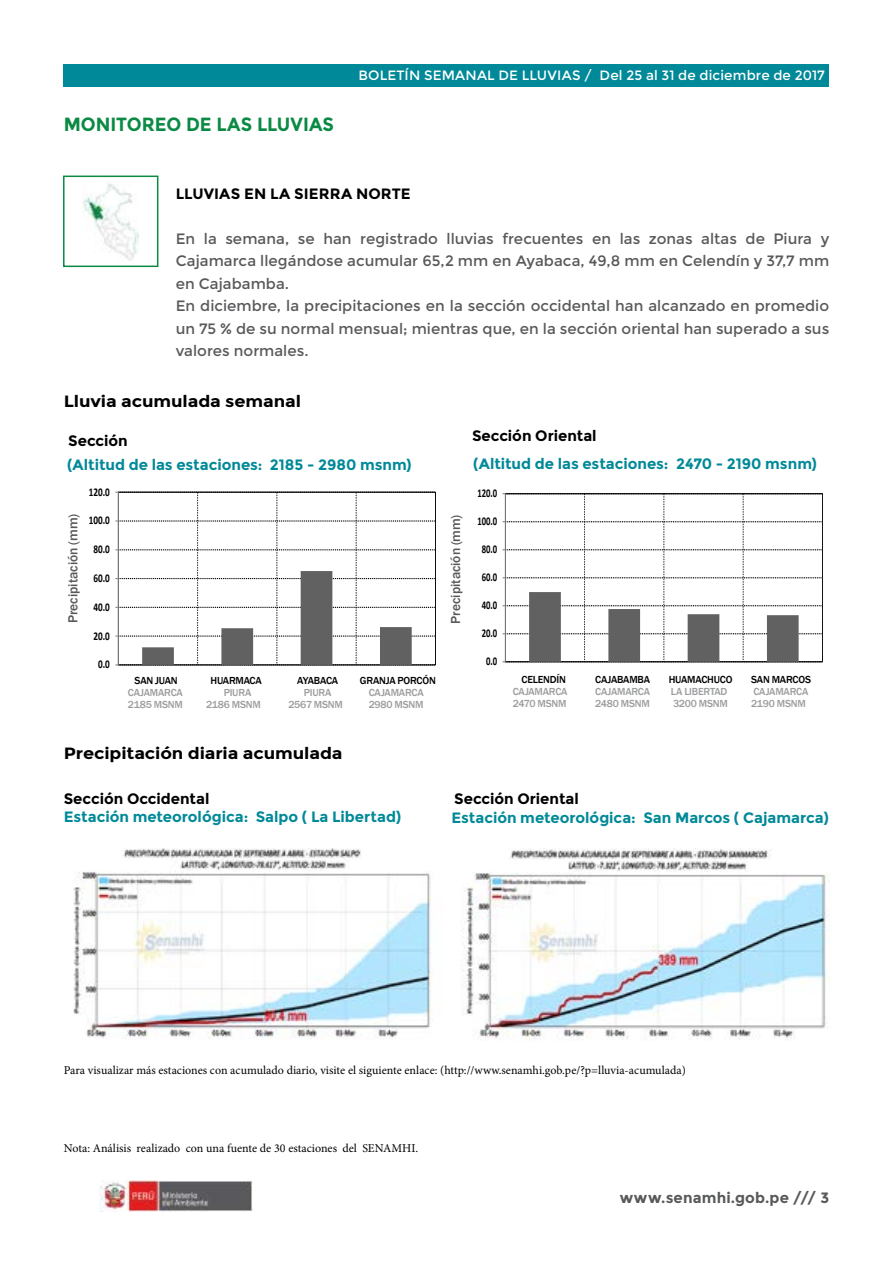
<style>
.page{position:relative;width:893px;height:1263px;background:#fff}
.page>*{position:absolute;margin:0;border:0;box-sizing:border-box;transform-origin:0 0}
.t1{font:700 19.05px "Montserrat";color:#0b8a44;scale:.94 1}
.t2{font:700 16.35px "Montserrat";letter-spacing:-.005em;color:#000;scale:1.1 1}
.t3{font:15px/22.5px "Montserrat";color:#58595b}
.t4{font:700 15px "Montserrat";color:#008998}
.t5{font:700 15px "Montserrat";color:#000}
.t6{font:700 15px "Montserrat";letter-spacing:.01em;color:#58595b}
.t7{font:13.5px "Montserrat";letter-spacing:.015em;color:#fff}
.t8{font:500 13.5px "Franklin Gothic";color:#58595b}
.t9{font:12px "Minion Pro";color:#000}
.t10{font:700 11.85px "Calibri";letter-spacing:.005em;color:#000;scale:.77 1}
.t11{font:700 11.85px "Calibri";letter-spacing:.005em;color:#000;scale:.73 1}
.t12{font:500 10.5px "Franklin Gothic";letter-spacing:-.02em;color:#9c9d9f}
.t13{font:500 10.5px "Franklin Gothic";letter-spacing:-.02em;color:#000}
</style>
<div class="page">
<img style="left:99px;top:1180px;width:153px;height:31px">
<div style="left:64px;top:64px;width:765px;height:22px;background:#008998"></div>
<img style="left:83px;top:182px;width:56px;height:79px">
<div style="left:63px;top:176px;width:95px;height:91px;border:2px solid #0b8a44"></div>
<img style="left:73px;top:848px;width:359px;height:191px">
<img style="left:462px;top:848px;width:367px;height:192px">
<svg style="left:115px;top:492px;width:321px;height:174px"></svg>
<svg style="left:503px;top:493px;width:320px;height:169px"></svg>
<p class="t1" style="left:64px;top:113px;width:32px">Monito</p>
<p class="t1" style="left:142px;top:113px;width:93px">reodelas</p>
<p class="t1" style="left:257px;top:113px;width:13px">lluvias</p>
<p class="t7" style="left:359px;top:68px;width:172px">BOLETÍN SEMANAL DE LLU</p>
<p class="t7" style="left:548px;top:68px;width:279px">VIAS / Del 25 al 31 de diciembre de 2017</p>
<p class="t5" style="left:176px;top:185px;width:19px">Lluvias</p>
<p class="t5" style="left:244px;top:185px;width:158px">en la Sierra Norte</p>
<p class="t3" style="left:176px;top:227px;width:655px">En la semana, se han registrado lluvias frecuentes en las zonas altas de Piura y Cajamarca llegándose acumular 65,2 mm en Ayabaca, 49,8 mm en Celendín y 37,7 mm en Cajabamba.<br>En diciembre, la precipitaciones en la sección occidental han alcanzado en promedio un 75 % de su normal mensual; mientras que, en la sección oriental han superado a sus valores normales.</p>
<p class="t2" style="left:64px;top:391px;width:217px">Lluvia acumulada semanal</p>
<p class="t5" style="left:68px;top:432px;width:61px">Sección</p>
<p class="t4" style="left:67px;top:456px;width:346px">(Altitud de las estaciones: 2185 - 2980 msnm)</p>
<p class="t5" style="left:472px;top:427px;width:126px">Sección Oriental</p>
<p class="t4" style="left:473px;top:455px;width:345px">(Altitud de las estaciones: 2470 - 2190 msnm)</p>
<p class="t10" style="left:89px;top:483px;width:29px">120.0</p>
<p class="t11" style="left:477px;top:485px;width:29px">120.0</p>
<p class="t8" style="left:65px;top:623px;width:110px;rotate:-90deg">PRECIPITACIÓN (MM)</p>
<p class="t10" style="left:89px;top:512px;width:29px">100.0</p>
<p class="t10" style="left:93px;top:541px;width:23px">80.0</p>
<p class="t10" style="left:93px;top:570px;width:23px">60.0</p>
<p class="t10" style="left:93px;top:598px;width:23px">40.0</p>
<p class="t8" style="left:447px;top:624px;width:110px;rotate:-90deg">PRECIPITACIÓN (MM)</p>
<p class="t11" style="left:477px;top:513px;width:29px">100.0</p>
<p class="t11" style="left:482px;top:541px;width:23px">80.0</p>
<p class="t11" style="left:482px;top:569px;width:23px">60.0</p>
<p class="t11" style="left:482px;top:597px;width:23px">40.0</p>
<p class="t10" style="left:93px;top:627px;width:23px">20.0</p>
<p class="t11" style="left:482px;top:625px;width:23px">20.0</p>
<p class="t10" style="left:98px;top:656px;width:17px">0.0</p>
<p class="t11" style="left:486px;top:653px;width:17px">0.0</p>
<p class="t13" style="left:521px;top:673px;width:46px">CELENDÍN</p>
<p class="t13" style="left:595px;top:673px;width:56px">CAJABAMBA</p>
<p class="t13" style="left:669px;top:673px;width:65px">HUAMACHUCO</p>
<p class="t13" style="left:751px;top:673px;width:61px">SAN MARCOS</p>
<p class="t12" style="left:513px;top:685px;width:56px">CAJAMARCA</p>
<p class="t12" style="left:595px;top:685px;width:56px">CAJAMARCA</p>
<p class="t12" style="left:671px;top:685px;width:58px">LA LIBERTAD</p>
<p class="t12" style="left:753px;top:685px;width:56px">CAJAMARCA</p>
<p class="t12" style="left:513px;top:697px;width:32px">2470 MSNM</p>
<p class="t12" style="left:595px;top:697px;width:33px">2480 MSNM</p>
<p class="t12" style="left:673px;top:697px;width:33px">3200 MSNM</p>
<p class="t12" style="left:751px;top:697px;width:34px">2190 MSNM</p>
<p class="t13" style="left:135px;top:674px;width:45px">SAN JUAN</p>
<p class="t13" style="left:210px;top:674px;width:53px">HUARMACA</p>
<p class="t13" style="left:297px;top:674px;width:42px">AYABACA</p>
<p class="t13" style="left:360px;top:674px;width:78px">GRANJA PORCÓN</p>
<p class="t12" style="left:128px;top:686px;width:56px">CAJAMARCA</p>
<p class="t12" style="left:224px;top:686px;width:29px">PIURA</p>
<p class="t12" style="left:304px;top:686px;width:29px">PIURA</p>
<p class="t12" style="left:369px;top:686px;width:56px">CAJAMARCA</p>
<p class="t12" style="left:128px;top:698px;width:33px">2185 MSNM</p>
<p class="t12" style="left:206px;top:698px;width:33px">2186 MSNM</p>
<p class="t12" style="left:288px;top:698px;width:33px">2567 MSNM</p>
<p class="t12" style="left:369px;top:698px;width:34px">2980 MSNM</p>
<p class="t2" style="left:64px;top:743px;width:255px">Precipitación diaria acumulada</p>
<p class="t5" style="left:64px;top:790px;width:147px">Sección Occidental</p>
<p class="t5" style="left:454px;top:790px;width:126px">Sección Oriental</p>
<p class="t4" style="left:64px;top:807px;width:339px">Estación meteorológica: Salpo ( La Libertad)</p>
<p class="t4" style="left:451px;top:808px;width:379px">Estación meteorológica: San Marcos ( Cajamarca)</p>
<p class="t9" style="left:64px;top:1062px;width:624px">Para visualizar más estaciones con acumulado diario, visite el siguiente enlace: (http://www.senamhi.gob.pe/?p=lluvia-acumulada)</p>
<p class="t9" style="left:64px;top:1140px;width:356px">Nota: Análisis realizado con una fuente de 30 estaciones del SENAMHI.</p>
<p class="t6" style="left:620px;top:1189px;width:211px">www.senamhi.gob.pe /// 3</p>
</div>
